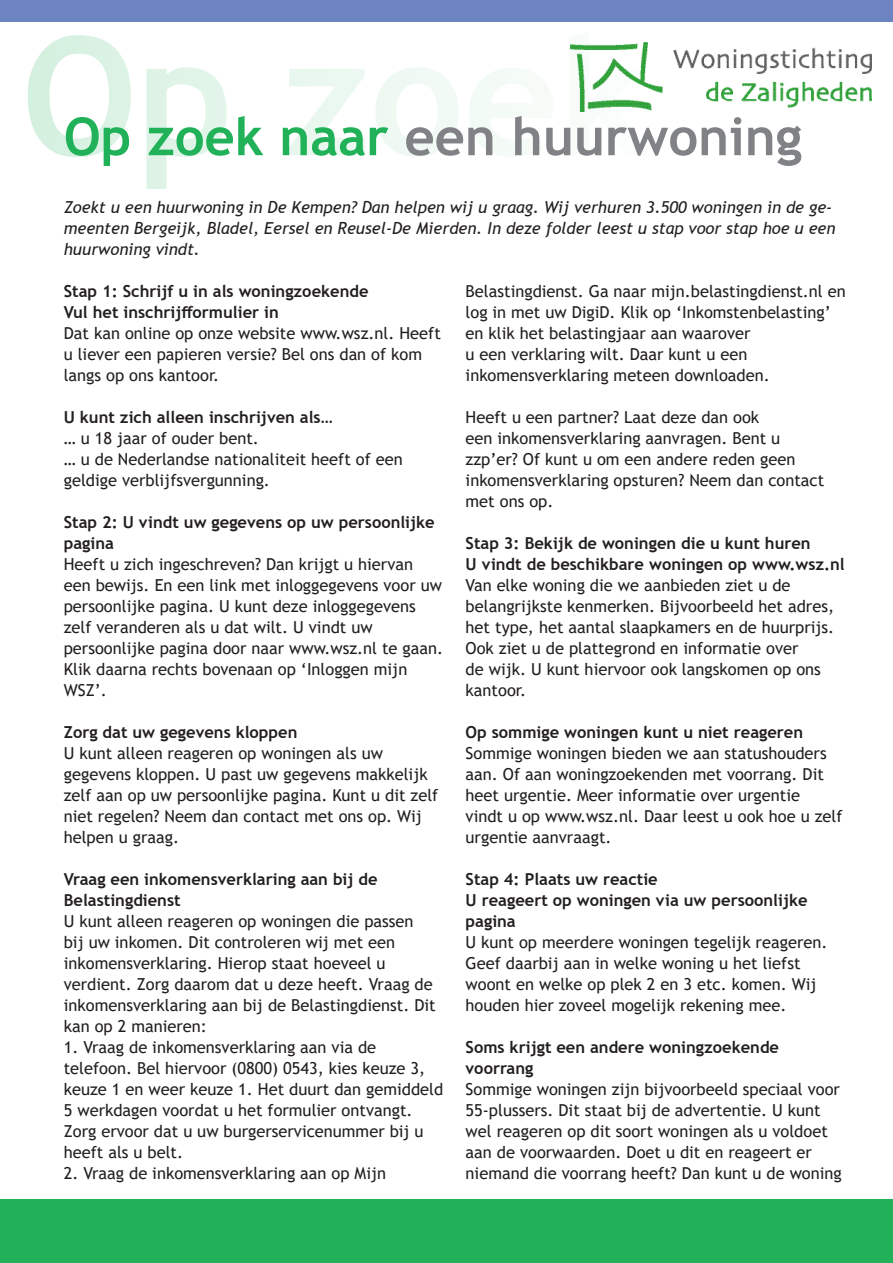
<style>
.page{position:relative;width:893px;height:1263px;background:#fff}
.page>*{position:absolute;margin:0;border:0;box-sizing:border-box;transform-origin:0 0}
.t1{font:700 165px "Trebuchet MS";color:#21b259}
.t2{font:700 52.5px "Trebuchet MS";color:#808285}
.t3{font:16.5px/21px "Trebuchet MS";color:#231f20}
.Tussenkop_zwart{font:700 16.5px/21px "Trebuchet MS";color:#231f20}
.Intro_zwart_italic_1{font:italic 16.5px/21px "Trebuchet MS";color:#231f20}
.s1{color:#21b259}
</style>
<div class="page">
<div style="left:0;top:1200px;width:893px;height:63px;background:#21b259"></div>
<div style="left:0;top:0;width:893px;height:21px;background:#6c84c1"></div>
<img style="left:571px;top:43px;width:301px;height:69px">
<h1 class="t1" style="left:21px;top:-7px;width:629px">Op zoek</h1>
<h2 class="t2" style="left:64px;top:104px;width:740px"><span class="s1">Op zoek naar</span> een huurwoning</h2>
<p class="Intro_zwart_italic_1" style="left:64px;top:196px;width:773px">Zoekt u een huurwoning in De Kempen? Dan helpen wij u graag. Wij verhuren 3.500 woningen in de ge&shy;meenten Bergeijk, Bladel, Eersel en Reusel-De Mierden. In deze folder leest u stap voor stap hoe u een huurwoning vindt.</p>
<p class="Tussenkop_zwart" style="left:64px;top:280px;width:306px">Stap 1: Schrijf u in als woningzoekende</p>
<p class="Tussenkop_zwart" style="left:64px;top:301px;width:217px">Vul het inschrijfformulier in</p>
<p class="t3" style="left:64px;top:322px;width:379px">Dat kan online op onze website www.wsz.nl. Heeft u liever een papieren versie? Bel ons dan of kom langs op ons kantoor.</p>
<p class="Tussenkop_zwart" style="left:64px;top:406px;width:270px">U kunt zich alleen inschrijven als…</p>
<p class="t3" style="left:64px;top:427px;width:197px">… u 18 jaar of ouder bent.</p>
<p class="t3" style="left:64px;top:448px;width:340px">… u de Nederlandse nationaliteit heeft of een geldige verblijfsvergunning.</p>
<p class="Tussenkop_zwart" style="left:64px;top:511px;width:372px">Stap 2: U vindt uw gegevens op uw persoonlijke pagina</p>
<p class="t3" style="left:64px;top:553px;width:381px">Heeft u zich ingeschreven? Dan krijgt u hiervan een bewijs. En een link met inloggegevens voor uw persoonlijke pagina. U kunt deze inloggegevens zelf veranderen als u dat wilt. U vindt uw persoonlijke pagina door naar www.wsz.nl te gaan.<br>Klik daarna rechts bovenaan op ‘Inloggen mijn WSZ’.</p>
<p class="Tussenkop_zwart" style="left:64px;top:721px;width:235px">Zorg dat uw gegevens kloppen</p>
<p class="t3" style="left:64px;top:742px;width:376px">U kunt alleen reageren op woningen als uw gegevens kloppen. U past uw gegevens makkelijk zelf aan op uw persoonlijke pagina. Kunt u dit zelf niet regelen? Neem dan contact met ons op. Wij helpen u graag.</p>
<p class="Tussenkop_zwart" style="left:64px;top:868px;width:315px">Vraag een inkomensverklaring aan bij de<br>Belastingdienst</p>
<p class="t3" style="left:64px;top:910px;width:373px">U kunt alleen reageren op woningen die passen bij uw inkomen. Dit controleren wij met een inkomensverklaring. Hierop staat hoeveel u verdient. Zorg daarom dat u deze heeft. Vraag de inkomensverklaring aan bij de Belastingdienst. Dit kan op 2 manieren:</p>
<p class="t3" style="left:64px;top:1036px;width:381px">1. Vraag de inkomensverklaring aan via de telefoon. Bel hiervoor (0800) 0543, kies keuze 3, keuze 1 en weer keuze 1. Het duurt dan gemiddeld 5 werkdagen voordat u het formulier ontvangt.<br>Zorg ervoor dat u uw burgerservicenummer bij u heeft als u belt.</p>
<p class="t3" style="left:64px;top:1162px;width:324px">2. Vraag de inkomensverklaring aan op Mijn</p>
<p class="t3" style="left:466px;top:280px;width:382px">Belastingdienst. Ga naar mijn.belastingdienst.nl en log in met uw DigiD. Klik op ‘Inkomstenbelasting’ en klik het belastingjaar aan waarover<br>u een verklaring wilt. Daar kunt u een inkomensverklaring meteen downloaden.</p>
<p class="t3" style="left:466px;top:406px;width:360px">Heeft u een partner? Laat deze dan ook<br>een inkomensverklaring aanvragen. Bent u zzp’er? Of kunt u om een andere reden geen inkomensverklaring opsturen? Neem dan contact met ons op.</p>
<p class="Tussenkop_zwart" style="left:466px;top:532px;width:347px">Stap 3: Bekijk de woningen die u kunt huren</p>
<p class="Tussenkop_zwart" style="left:466px;top:553px;width:381px">U vindt de beschikbare woningen op www.wsz.nl</p>
<p class="t3" style="left:466px;top:574px;width:370px">Van elke woning die we aanbieden ziet u de belangrijkste kenmerken. Bijvoorbeeld het adres, het type, het aantal slaapkamers en de huurprijs.<br>Ook ziet u de plattegrond en informatie over<br>de wijk. U kunt hiervoor ook langskomen op ons kantoor.</p>
<p class="Tussenkop_zwart" style="left:466px;top:721px;width:339px">Op sommige woningen kunt u niet reageren</p>
<p class="t3" style="left:466px;top:742px;width:378px">Sommige woningen bieden we aan statushouders aan. Of aan woningzoekenden met voorrang. Dit heet urgentie. Meer informatie over urgentie<br>vindt u op www.wsz.nl. Daar leest u ook hoe u zelf urgentie aanvraagt.</p>
<p class="Tussenkop_zwart" style="left:466px;top:868px;width:194px">Stap 4: Plaats uw reactie</p>
<p class="Tussenkop_zwart" style="left:466px;top:889px;width:343px">U reageert op woningen via uw persoonlijke pagina</p>
<p class="t3" style="left:466px;top:931px;width:363px">U kunt op meerdere woningen tegelijk reageren.<br>Geef daarbij aan in welke woning u het liefst woont en welke op plek 2 en 3 etc. komen. Wij houden hier zoveel mogelijk rekening mee.</p>
<p class="Tussenkop_zwart" style="left:466px;top:1036px;width:315px">Soms krijgt een andere woningzoekende voorrang</p>
<p class="t3" style="left:466px;top:1078px;width:378px">Sommige woningen zijn bijvoorbeeld speciaal voor 55-plussers. Dit staat bij de advertentie. U kunt wel reageren op dit soort woningen als u voldoet aan de voorwaarden. Doet u dit en reageert er niemand die voorrang heeft? Dan kunt u de woning</p>
</div>
